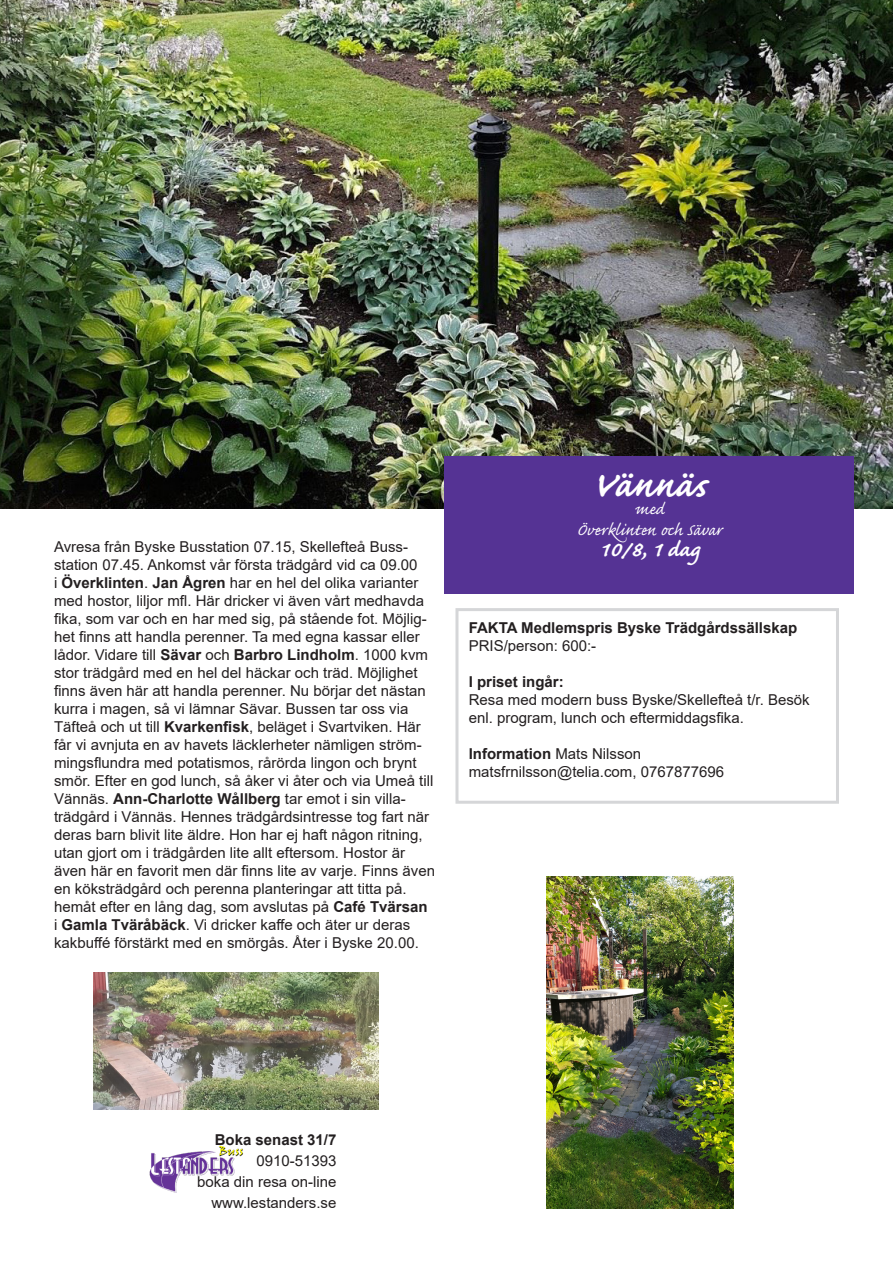
<style>
.page{position:relative;width:893px;height:1263px;background:#fff}
.page>*{position:absolute;margin:0;border:0;box-sizing:border-box;transform-origin:0 0}
.t1{font:700 45px "Caflisch Script Pro";color:#fff}
.t2{font:700 27px "Caflisch Script Pro";color:#fff}
.t3{font:21px/21px "Caflisch Script Pro";color:#fff;text-align:center}
.t4{font:15px/18px "Arial";color:#231f20}
.t5{font:700 15px "Arial";color:#231f20}
.s1{font-weight:700}
.s2{font-weight:400}
</style>
<div class="page">
<img style="left:0;top:0;width:893px;height:508px">
<div style="left:445px;top:456px;width:409px;height:137px;background:#553394"></div>
<div style="left:455px;top:608px;width:384px;height:196px;border:3px solid #d5d6d8"></div>
<img style="left:149px;top:1145px;width:94px;height:48px">
<img style="left:547px;top:876px;width:186px;height:332px">
<img style="left:94px;top:973px;width:285px;height:137px">
<p class="t4" style="left:54px;top:538px;width:382px">Avresa från Byske Busstation 07.15, Skellefteå Bus - station 07.45. Ankomst vår första trädgård vid ca 09.00<br>i <span class="s1">Överklinten</span>. <span class="s1">Jan Ågren</span> har en hel del olika varianter med hostor, liljor mfl. Här dricker vi även vårt medhavda fika, som var och en har med sig, på stående fot. Möjlig&shy;het finns att handla perenner. Ta med egna kassar eller lådor. Vidare till <span class="s1">Sävar</span> och <span class="s1">Barbro Lindholm</span>. 1000 kvm stor trädgård med en hel del häckar och träd. Möjlighet finns även här att handla perenner. Nu börjar det nästan kurra i magen, så vi lämnar Sävar. Bussen tar oss via Täfteå och ut till <span class="s1">Kvarkenfisk</span>, beläget i Svartviken. Här får vi avnjuta en av havets läcklerheter nämligen ström&shy;mingsflundra med potatismos, rårörda lingon och brynt smör. Efter en god lunch, så åker vi åter och via Umeå till Vännäs. <span class="s1">Ann-Charlotte Wållberg</span> tar emot i sin villa&shy;trädgård i Vännäs. Hennes trädgårdsintresse tog fart när deras barn blivit lite äldre. Hon har ej haft någon ritning, utan gjort om i trädgården lite allt eftersom. Hostor är även här en favorit men där finns lite av varje. Finns även en köksträdgård och perenna planteringar att titta på.</p>
<p class="t4" style="left:54px;top:898px;width:375px">hemåt efter en lång dag, som avslutas på <span class="s1">Café Tvärsan </span>i <span class="s1">Gamla Tväråbäck</span>. Vi dricker kaffe och äter ur deras kakbuffé förstärkt med en smörgås. Åter i Byske 20.00.</p>
<p class="t1" style="left:593px;top:462px;width:115px">Vännäs</p>
<p class="t3" style="left:577px;top:501px;width:147px">med<br>Överklinten och Sävar</p>
<p class="t2" style="left:599px;top:536px;width:102px">10/8, 1 dag</p>
<p class="t5" style="left:469px;top:617px;width:330px">FAKTA Medlemspris Byske Trädgårdssällskap</p>
<p class="t4" style="left:469px;top:636px;width:129px">PRIS/person: 600:-</p>
<p class="t5" style="left:469px;top:671px;width:97px">I priset ingår:</p>
<p class="t4" style="left:469px;top:690px;width:342px">Resa med modern buss Byske/Skellefteå t/r. Besök enl. program, lunch och eftermiddagsfika.</p>
<p class="t5" style="left:469px;top:743px;width:174px">Information <span class="s2">Mats Nilsson</span></p>
<p class="t4" style="left:469px;top:762px;width:257px">matsfrnilsson@telia.com, 0767877696</p>
<p class="t5" style="left:215px;top:1129px;width:123px">Boka senast 31/7</p>
<p class="t4" style="left:256px;top:1152px;width:82px">0910-51393</p>
<p class="t4" style="left:197px;top:1173px;width:141px">boka din resa on-line</p>
<p class="t4" style="left:211px;top:1194px;width:127px">www.lestanders.se</p>
</div>
